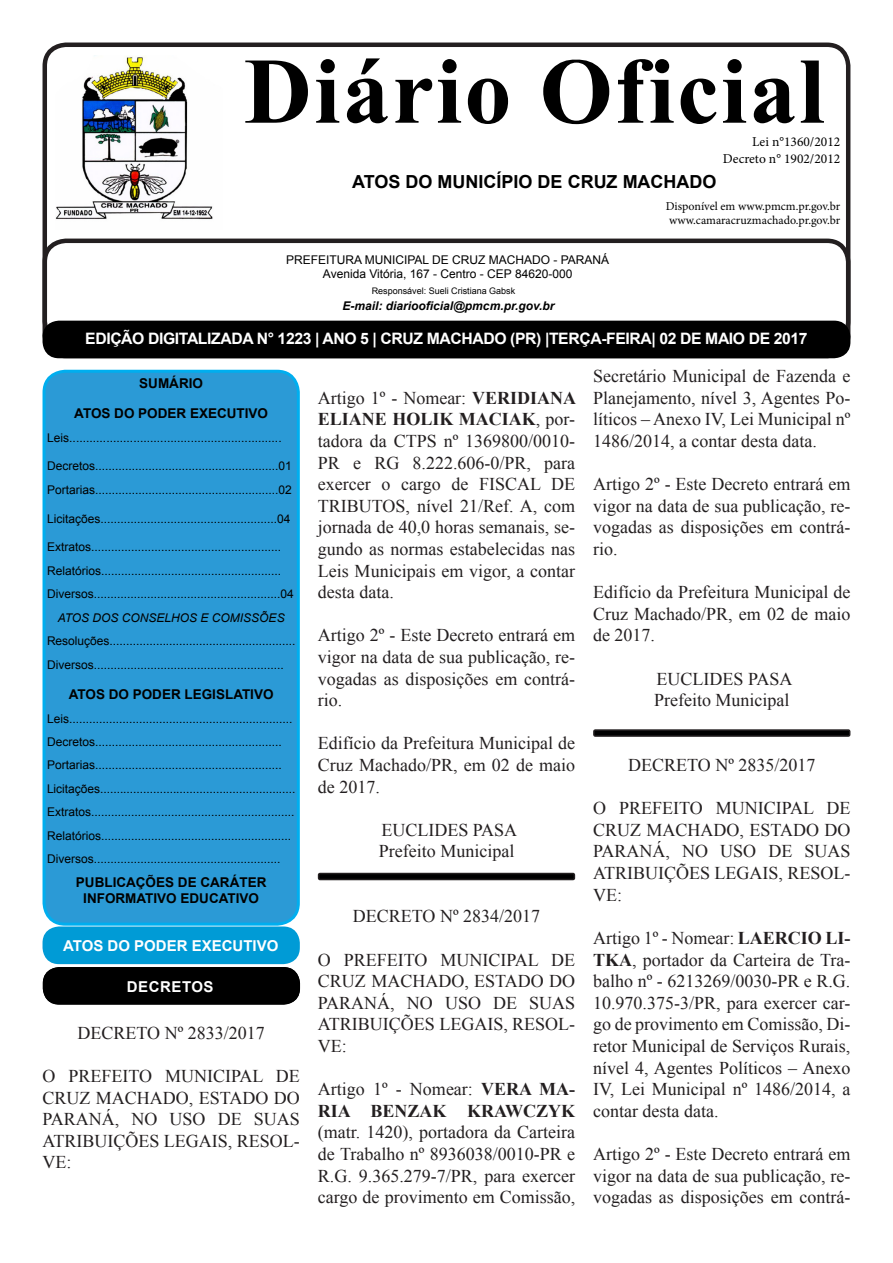
<style>
.page{position:relative;width:893px;height:1263px;background:#fff}
.page>*{position:absolute;margin:0;border:0;box-sizing:border-box;transform-origin:0 0}
.t1{font:700 93.9px "Times New Roman";letter-spacing:.025em;color:#000}
.t2{font:18px/21.6px "Times New Roman";color:#231f20;text-align:justify}
.t3{font:700 18px "Arial";color:#000}
.t4{font:700 15.75px "Arial";letter-spacing:-.025em;color:#fff}
.t5{font:700 15px "Arial";color:#fff}
.t6{font:700 15px "Arial";letter-spacing:.035em;color:#fff}
.t7{font:700 13.5px "Arial";color:#000}
.t8{font:13.5px "Minion Pro";color:#000}
.t9{font:12px "Arial";color:#000}
.t10{font:12px "Minion Pro";letter-spacing:-.005em;color:#000}
.t11{font:italic 700 12px "Arial";color:#000}
.t12{font:italic 12px "Arial";color:#000}
.t13{font:9px "Arial";color:#000}
.s1{font-weight:700}
</style>
<div class="page">
<div style="left:43px;top:43px;width:807px;height:301px;border:4px solid #231f20;border-radius:21px"></div>
<div style="left:43px;top:239px;width:807px;height:119px;border:4px solid #231f20;border-radius:21px"></div>
<div style="left:44px;top:371px;width:254px;height:553px;background:#2b9ad6;border-radius:21px"></div>
<div style="left:43px;top:370px;width:257px;height:556px;border:3px solid #00aeef;border-radius:21px"></div>
<div style="left:43px;top:321px;width:807px;height:37px;background:#000;border-radius:16px"></div>
<img style="left:55px;top:55px;width:158px;height:165px">
<div style="left:43px;top:926px;width:257px;height:38px;background:#009bd6;border-radius:16px"></div>
<div style="left:43px;top:967px;width:257px;height:38px;background:#000"></div>
<div style="left:319px;top:873px;width:255px;height:6px;background:#000;border-radius:2px"></div>
<div style="left:318px;top:873px;width:257px;height:7px;border:2px solid #231f20;border-radius:2px"></div>
<div style="left:594px;top:730px;width:256px;height:6px;background:#000;border-radius:2px"></div>
<div style="left:593px;top:729px;width:257px;height:8px;border:2px solid #231f20;border-radius:2px"></div>
<p class="t1" style="left:244px;top:24px;width:582px">Diário Oficial</p>
<p class="t8" style="left:752px;top:133px;width:90px">Lei n°1360/2012</p>
<p class="t8" style="left:723px;top:149px;width:119px">Decreto n° 1902/2012</p>
<p class="t3" style="left:352px;top:169px;width:366px">ATOS DO MUNICÍPIO DE CRUZ MACHADO</p>
<p class="t10" style="left:666px;top:198px;width:176px">Disponível em www.pmcm.pr.gov.br</p>
<p class="t10" style="left:669px;top:212px;width:173px">www.camaracruzmachado.pr.gov.br</p>
<p class="t9" style="left:286px;top:251px;width:325px">PREFEITURA MUNICIPAL DE CRUZ MACHADO - PARANÁ</p>
<p class="t9" style="left:323px;top:266px;width:251px">Avenida Vitória, 167 - Centro - CEP 84620-000</p>
<p class="t11" style="left:343px;top:298px;width:213px">E-mail: diariooficial@pmcm.pr.gov.br</p>
<p class="t4" style="left:85px;top:327px;width:724px">EDIÇÃO DIGITALIZADA N° 1223 | ANO 5 | CRUZ MACHADO (PR) |TERÇA-FEIRA| 02 DE MAIO DE 2017</p>
<p class="t7" style="left:139px;top:373px;width:65px">SUMÁRIO</p>
<p class="t7" style="left:74px;top:404px;width:195px">ATOS DO PODER EXECUTIVO</p>
<p class="t9" style="left:47px;top:429px;width:236px">Leis...............................................................</p>
<p class="t9" style="left:47px;top:458px;width:246px">Decretos.......................................................01</p>
<p class="t9" style="left:47px;top:481px;width:246px">Portarias.......................................................02</p>
<p class="t9" style="left:47px;top:510px;width:245px">Licitações.....................................................04</p>
<p class="t9" style="left:47px;top:539px;width:236px">Extratos.........................................................</p>
<p class="t9" style="left:47px;top:562px;width:236px">Relatórios......................................................</p>
<p class="t9" style="left:47px;top:586px;width:248px">Diversos........................................................04</p>
<p class="t12" style="left:58px;top:610px;width:228px">ATOS DOS CONSELHOS E COMISSÕES</p>
<p class="t9" style="left:47px;top:633px;width:250px">Resoluções........................................................</p>
<p class="t9" style="left:47px;top:656px;width:238px">Diversos.........................................................</p>
<p class="t7" style="left:69px;top:685px;width:206px">ATOS DO PODER LEGISLATIVO</p>
<p class="t9" style="left:47px;top:710px;width:247px">Leis...................................................................</p>
<p class="t9" style="left:47px;top:733px;width:236px">Decretos........................................................</p>
<p class="t9" style="left:47px;top:757px;width:236px">Portarias........................................................</p>
<p class="t9" style="left:47px;top:780px;width:250px">Licitações...........................................................</p>
<p class="t9" style="left:47px;top:804px;width:249px">Extratos.............................................................</p>
<p class="t9" style="left:47px;top:827px;width:246px">Relatórios.........................................................</p>
<p class="t9" style="left:47px;top:850px;width:235px">Diversos........................................................</p>
<p class="t7" style="left:76px;top:873px;width:192px">PUBLICAÇÕES DE CARÁTER</p>
<p class="t7" style="left:83px;top:889px;width:177px">INFORMATIVO EDUCATIVO</p>
<p class="t5" style="left:63px;top:935px;width:217px">ATOS DO PODER EXECUTIVO</p>
<p class="t13" style="left:372px;top:284px;width:145px">Responsável: Sueli Cristiana Gabsk</p>
<p class="t2" style="left:593px;top:365px;width:259px">Secretário Municipal de Fazenda e Planejamento, nível 3, Agentes Po&shy;líticos – Anexo IV, Lei Municipal nº 1486/2014, a contar desta data.</p>
<p class="t2" style="left:593px;top:473px;width:259px">Artigo 2º - Este Decreto entrará em vigor na data de sua publicação, re&shy;vogadas as disposições em contrá&shy;rio.</p>
<p class="t2" style="left:593px;top:581px;width:259px">Edifício da Prefeitura Municipal de Cruz Machado/PR, em 02 de maio de 2017.</p>
<p class="t2" style="left:657px;top:667px;width:137px">EUCLIDES PASA</p>
<p class="t2" style="left:654px;top:689px;width:137px">Prefeito Municipal</p>
<p class="t2" style="left:318px;top:386px;width:260px">Artigo 1º - Nomear: <span class="s1">VERIDIANA ELIANE HOLIK MACIAK</span>, por&shy;tadora da CTPS nº 1369800/0010- PR e RG 8.222.606-0/PR, para exercer o cargo de FISCAL DE TRIBUTOS, nível 21/Ref. A, com jornada de 40,0 horas semanais, se&shy;gundo as normas estabelecidas nas Leis Municipais em vigor, a contar desta data.</p>
<p class="t2" style="left:318px;top:624px;width:259px">Artigo 2º - Este Decreto entrará em vigor na data de sua publicação, re&shy;vogadas as disposições em contrá&shy;rio.</p>
<p class="t2" style="left:318px;top:732px;width:259px">Edifício da Prefeitura Municipal de Cruz Machado/PR, em 02 de maio de 2017.</p>
<p class="t2" style="left:381px;top:818px;width:137px">EUCLIDES PASA</p>
<p class="t2" style="left:379px;top:840px;width:137px">Prefeito Municipal</p>
<p class="t2" style="left:628px;top:754px;width:189px">DECRETO Nº 2835/2017</p>
<p class="t2" style="left:593px;top:797px;width:259px">O PREFEITO MUNICIPAL DE CRUZ MACHADO, ESTADO DO PARANÁ, NO USO DE SUAS ATRIBUIÇÕES LEGAIS, RESOL-VE:</p>
<p class="t2" style="left:593px;top:926px;width:259px">Artigo 1º - Nomear: <span class="s1">LAERCIO LI-TKA</span>, portador da Carteira de Tra&shy;balho nº - 6213269/0030-PR e R.G.<br>10.970.375-3/PR, para exercer car&shy;go de provimento em Comissão, Di&shy;retor Municipal de Serviços Rurais, nível 4, Agentes Políticos – Anexo IV, Lei Municipal nº 1486/2014, a contar desta data.</p>
<p class="t2" style="left:593px;top:1142px;width:259px">Artigo 2º - Este Decreto entrará em vigor na data de sua publicação, re&shy;vogadas as disposições em contrá-</p>
<p class="t2" style="left:353px;top:905px;width:189px">DECRETO Nº 2834/2017</p>
<p class="t2" style="left:318px;top:948px;width:259px">O PREFEITO MUNICIPAL DE CRUZ MACHADO, ESTADO DO PARANÁ, NO USO DE SUAS ATRIBUIÇÕES LEGAIS, RESOL-VE:</p>
<p class="t2" style="left:318px;top:1078px;width:259px">Artigo 1º - Nomear: <span class="s1">VERA MA-RIA BENZAK KRAWCZYK </span>(matr. 1420), portadora da Carteira de Trabalho nº 8936038/0010-PR e R.G. 9.365.279-7/PR, para exercer cargo de provimento em Comissão,</p>
<p class="t6" style="left:127px;top:976px;width:88px">DECRETOS</p>
<p class="t2" style="left:78px;top:1021px;width:189px">DECRETO Nº 2833/2017</p>
<p class="t2" style="left:43px;top:1064px;width:259px">O PREFEITO MUNICIPAL DE CRUZ MACHADO, ESTADO DO PARANÁ, NO USO DE SUAS ATRIBUIÇÕES LEGAIS, RESOL-VE:</p>
</div>
